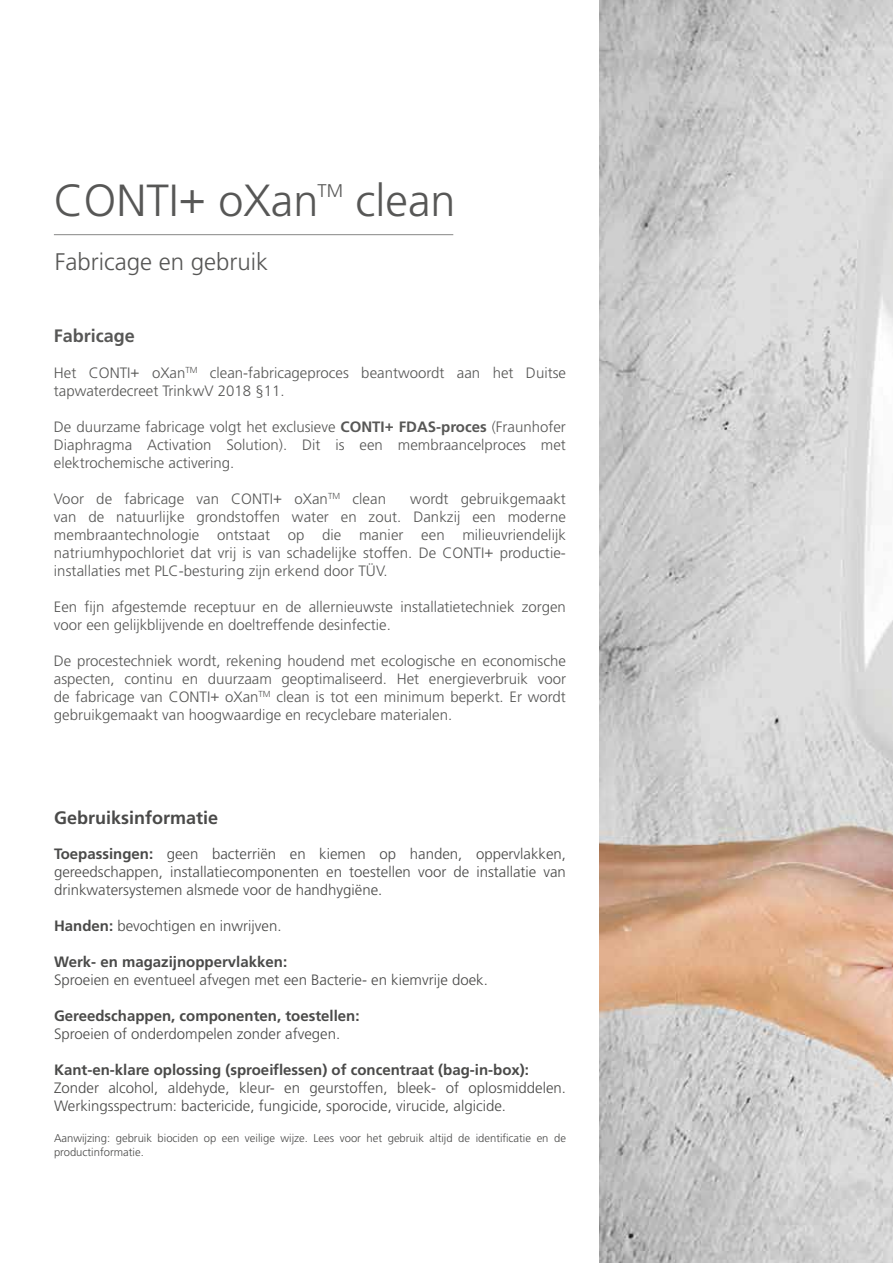
<style>
.page{position:relative;width:893px;height:1263px;background:#fff}
.page>*{position:absolute;margin:0;border:0;box-sizing:border-box;transform-origin:0 0}
.t1{font:300 45px "Frutiger LT Pro";color:#575756}
.t2{font:300 24px "Frutiger LT Pro";color:#575756}
.t3{font:300 18.3px "Frutiger LT Pro";color:#575756}
.t4{font:700 18px "Frutiger LT Pro";color:#4a4a49}
.t5{font:700 18px "Frutiger LT Pro";color:#575756}
.t6{font:300 15px/18px "Frutiger LT Pro";color:#575756;text-align:justify}
.t7{font:300 15px/18px "Frutiger LT Pro";color:#4a4a49;text-align:justify}
.t8{font:700 15px "Frutiger LT Pro";color:#4a4a49}
.t9{font:300 11.25px/13.5px "Frutiger LT Pro";color:#4a4a49}
.s1{font-weight:700}
</style>
<div class="page">
<img style="left:599px;top:0;width:294px;height:1263px">
<hr style="left:54px;top:234px;width:399px;height:1px;background:#878786">
<h1 class="t1" style="left:54px;top:178px;width:266px">CONTI+ oXan</h1>
<p class="t3" style="left:318px;top:181px;width:27px">TM</p>
<h1 class="t1" style="left:356px;top:178px;width:101px">clean</h1>
<h2 class="t2" style="left:55px;top:250px;width:215px">Fabricage en gebruik</h2>
<p class="t5" style="left:54px;top:328px;width:83px">Fabricage</p>
<p class="t6" style="left:54px;top:365px;width:514px">Het CONTI+ oXan<sup>TM</sup> clean-fabricageproces beantwoordt aan het Duitse tapwaterdecreet TrinkwV 2018 §11.</p>
<p class="t6" style="left:54px;top:419px;width:514px">De duurzame fabricage volgt het exclusieve <span class="s1">CONTI+ FDAS-proces</span> (Fraunhofer Diaphragma Activation Solution). Dit is een membraancelproces met elektrochemische activering.</p>
<p class="t6" style="left:54px;top:491px;width:334px">Voor de fabricage van CONTI+ oXan<sup>TM</sup> clean</p>
<p class="t6" style="left:54px;top:491px;width:514px;text-indent:356px">wordt gebruikgemaakt van de natuurlijke grondstoffen water en zout. Dankzij een moderne membraantechnologie ontstaat op die manier een milieuvriendelijk natriumhypochloriet dat vrij is van schadelijke stoffen. De CONTI+ productie&shy;installaties met PLC-besturing zijn erkend door TÜV.</p>
<p class="t6" style="left:54px;top:599px;width:514px">Een fijn afgestemde receptuur en de allernieuwste installatietechniek zorgen voor een gelijkblijvende en doeltreffende desinfectie.</p>
<p class="t6" style="left:54px;top:653px;width:514px">De procestechniek wordt, rekening houdend met ecologische en economische aspecten, continu en duurzaam geoptimaliseerd. Het energieverbruik voor de fabricage van CONTI+ oXan<sup>TM</sup> clean is tot een minimum beperkt. Er wordt gebruikgemaakt van hoogwaardige en recyclebare materialen.</p>
<p class="t4" style="left:54px;top:810px;width:166px">Gebruiksinformatie</p>
<p class="t7" style="left:54px;top:845px;width:513px"><span class="s1">Toepassingen:</span> geen bacterriën en kiemen op handen, oppervlakken, gereedschappen, installatiecomponenten en toestellen voor de installatie van drinkwatersystemen alsmede voor de handhygiëne.</p>
<p class="t7" style="left:54px;top:917px;width:229px"><span class="s1">Handen:</span> bevochtigen en inwrijven.</p>
<p class="t8" style="left:54px;top:955px;width:235px">Werk- en magazijnoppervlakken:</p>
<p class="t7" style="left:54px;top:971px;width:435px">Sproeien en eventueel afvegen met een Bacterie- en kiemvrije doek.</p>
<p class="t8" style="left:54px;top:1009px;width:307px">Gereedschappen, componenten, toestellen:</p>
<p class="t7" style="left:54px;top:1025px;width:288px">Sproeien of onderdompelen zonder afvegen.</p>
<p class="t8" style="left:54px;top:1063px;width:477px">Kant-en-klare oplossing (sproeiflessen) of concentraat (bag-in-box):</p>
<p class="t7" style="left:54px;top:1079px;width:513px">Zonder alcohol, aldehyde, kleur- en geurstoffen, bleek- of oplosmiddelen.<br>Werkingsspectrum: bactericide, fungicide, sporocide, virucide, algicide.</p>
<p class="t9" style="left:54px;top:1132px;width:513px">Aanwijzing: gebruik biociden op een veilige wijze. Lees voor het gebruik altijd de identificatie en de productinformatie.</p>
</div>
